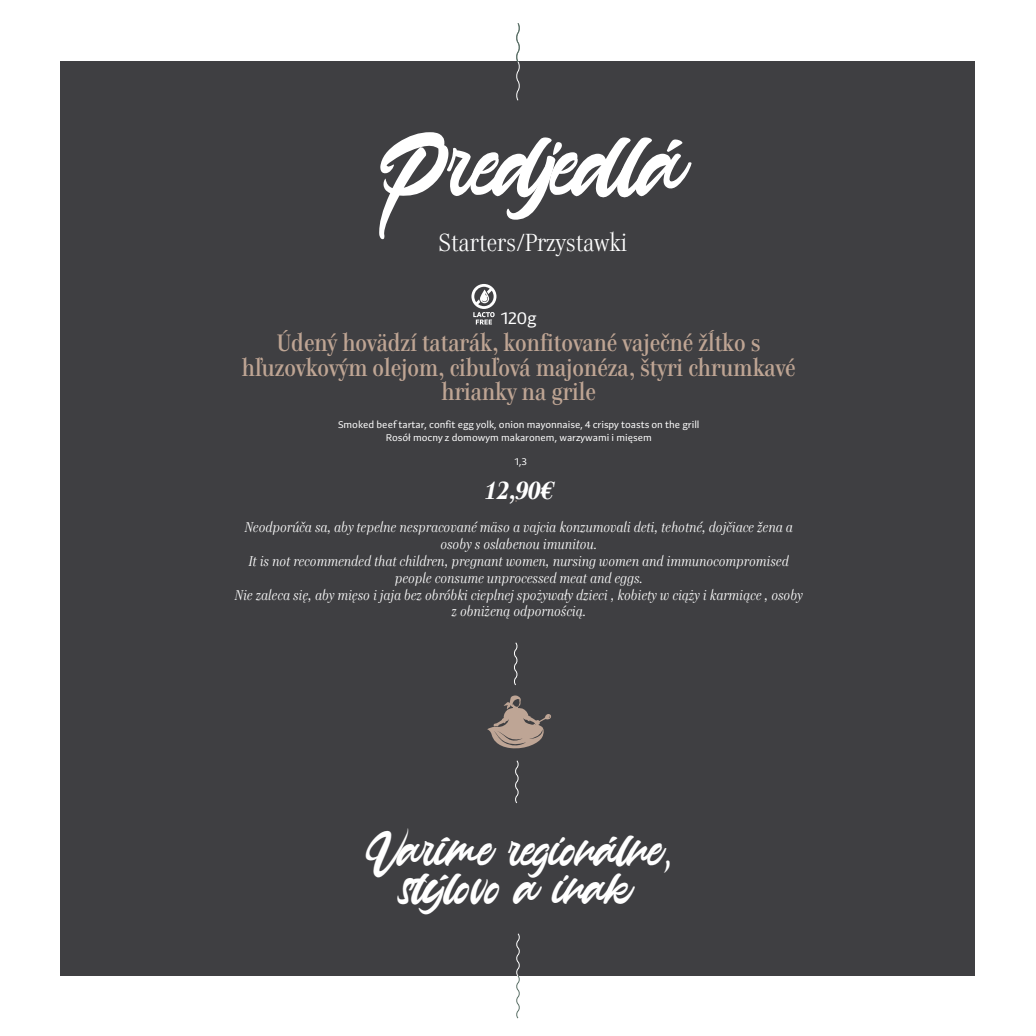
<style>
.page{position:relative;width:1036px;height:1036px;background:#fff}
.page>*{position:absolute;margin:0;border:0;box-sizing:border-box;transform-origin:0 0}
.t1{font:84px "Anasite Malela 3";color:#fff}
.t2{font:43.57px/37.6px "Anasite Malela 3";color:#fff;text-align:center}
.t3{font:24.5px "Genre";color:#fff}
.t4{font:italic 700 24.5px "Genre";color:#fff}
.t5{font:500 23.62px/24.5px "Genre";color:#bfa594;text-align:center}
.t6{font:17.5px "Preto Sans OT Std";color:#fff}
.t7{font:italic 14px/16.8px "Genre";color:#fff;text-align:center}
.t8{font:10.15px/12.2px "Preto Sans OT Std";color:#fff;text-align:center}
</style>
<div class="page">
<div style="left:61px;top:62px;width:914px;height:914px;background:#3f3f42"></div>
<svg style="left:516px;top:933px;width:4px;height:86px"></svg>
<svg style="left:487px;top:695px;width:64px;height:54px"></svg>
<svg style="left:471px;top:284px;width:25px;height:40px"></svg>
<svg style="left:515px;top:23px;width:6px;height:78px"></svg>
<svg style="left:514px;top:642px;width:4px;height:44px"></svg>
<svg style="left:515px;top:760px;width:4px;height:44px"></svg>
<h1 class="t1" style="left:378px;top:118px;width:311px">Predjedlá</h1>
<h3 class="t3" style="left:439px;top:229px;width:190px">Starters/Przystawki</h3>
<p class="t6" style="left:501px;top:307px;width:37px">120g</p>
<h3 class="t5" style="left:242px;top:333px;width:555px">Údený hovädzí tatarák, konfitované vaječné žĺtko s hľuzovkovým olejom, cibuľová majonéza, štyri chrumkavé hrianky na grile</h3>
<p class="t8" style="left:338px;top:419px;width:363px">Smoked beef tartar, confit egg yolk, onion mayonnaise, 4 crispy toasts on the grill<br>Rosół mocny z domowym makaronem, warzywami i mięsem</p>
<p class="t8" style="left:515px;top:456px;width:14px">1,3</p>
<h3 class="t4" style="left:484px;top:477px;width:70px">12,90€</h3>
<p class="t7" style="left:235px;top:520px;width:569px">Neodporúča sa, aby tepelne nespracované mäso a vajcia konzumovali deti, tehotné, dojčiace žena a osoby s oslabenou imunitou.<br>It is not recommended that children, pregnant women, nursing women and immunocompromised people consume unprocessed meat and eggs.<br>Nie zaleca się, aby mięso i jaja bez obróbki cieplnej spożywały dzieci , kobiety w ciąży i karmiące , osoby z obniżeną odpornością.</p>
<h2 class="t2" style="left:366px;top:833px;width:306px">Varíme regionálne, stýlovo a inak</h2>
</div>
